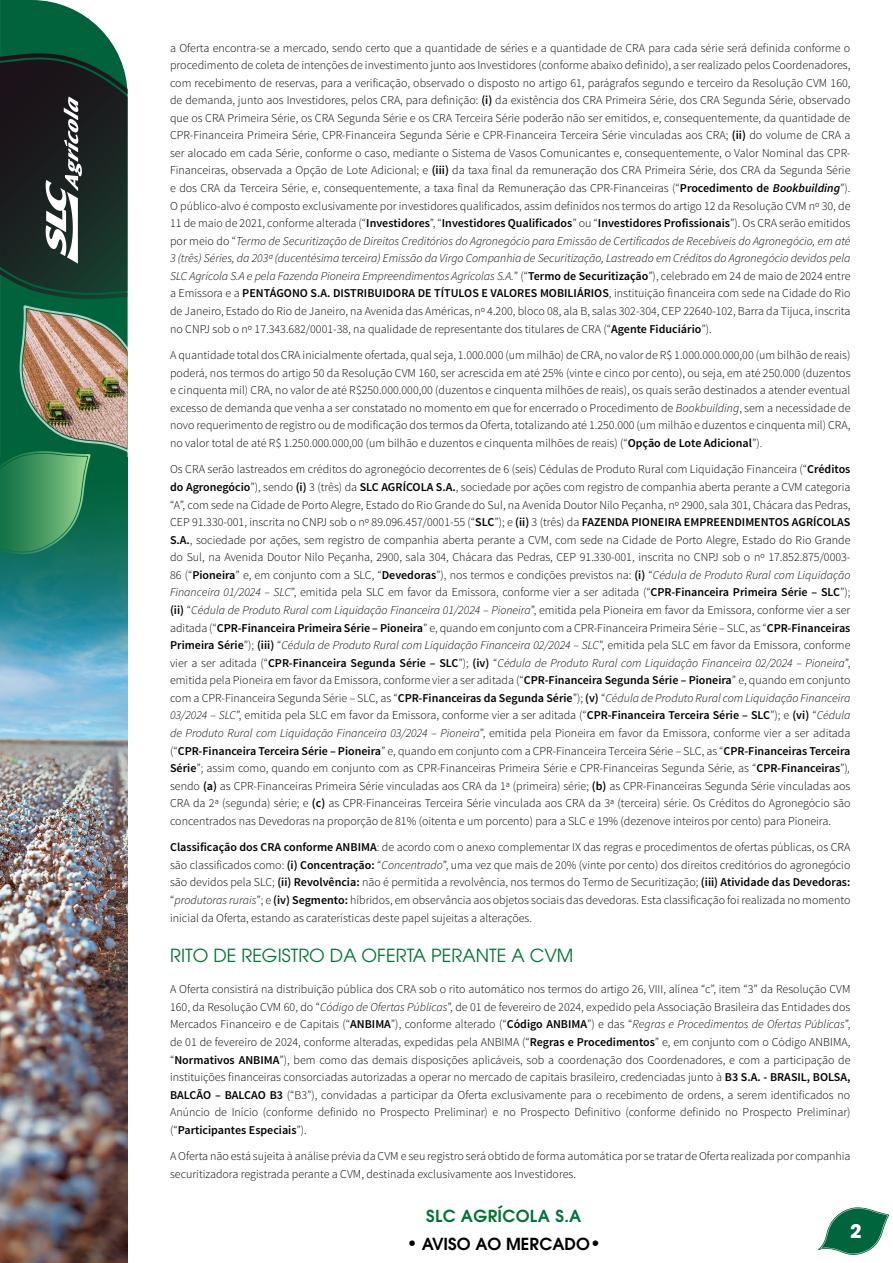
<style>
.page{position:relative;width:893px;height:1263px;background:#fff}
.page>*{position:absolute;margin:0;border:0;box-sizing:border-box;transform-origin:0 0}
.t1{font:700 18.75px "ITC Avant Garde Pro";color:#fff}
.TITULO_ITENS{font:18px "ITC Avant Garde Pro";color:#007434}
.t2{font:600 16.5px "ITC Avant Garde Pro";color:#000}
.t3{font:600 16.5px "ITC Avant Garde Pro";letter-spacing:.02em;color:#007434}
.t4{font:300 12px/17.5px "Source Sans Pro";color:#000;text-align:justify}
.s1{font-weight:600}
.s2{font-weight:600;font-style:italic}
.s3{font-style:italic}
.s4{font-size:18px}
</style>
<div class="page">
<svg style="left:0;top:0;width:117px;height:52px;fill:#00633c"></svg>
<img style="left:0;top:670px;width:128px;height:593px">
<svg style="left:0;top:557px;width:128px;height:113px;background:#328c9a"></svg>
<svg style="left:0;top:52px;width:128px;height:505px;background:#3c5c47"></svg>
<svg style="left:817px;top:1207px;width:72px;height:48px"></svg>
<p class="t4" style="left:170px;top:39px;width:682px">a Oferta encontra-se a mercado, sendo certo que a quantidade de séries e a quantidade de CRA para cada série será definida conforme o procedimento de coleta de intenções de investimento junto aos Investidores (conforme abaixo definido), a ser realizado pelos Coordenadores, com recebimento de reservas, para a verificação, observado o disposto no artigo 61, parágrafos segundo e terceiro da Resolução CVM 160, de demanda, junto aos Investidores, pelos CRA, para definição: <span class="s1">(i)</span> da existência dos CRA Primeira Série, dos CRA Segunda Série, observado que os CRA Primeira Série, os CRA Segunda Série e os CRA Terceira Série poderão não ser emitidos, e, consequentemente, da quantidade de CPR-Financeira Primeira Série, CPR-Financeira Segunda Série e CPR-Financeira Terceira Série vinculadas aos CRA; <span class="s1">(ii)</span> do volume de CRA a ser alocado em cada Série, conforme o caso, mediante o Sistema de Vasos Comunicantes e, consequentemente, o Valor Nominal das CPR-Financeiras, observada a Opção de Lote Adicional; e <span class="s1">(iii)</span> da taxa final da remuneração dos CRA Primeira Série, dos CRA da Segunda Série e dos CRA da Terceira Série, e, consequentemente, a taxa final da Remuneração das CPR-Financeiras (“<span class="s1">Procedimento de</span> <span class="s2">Bookbuilding</span>”).<br>O público-alvo é composto exclusivamente por investidores qualificados, assim definidos nos termos do artigo 12 da Resolução CVM nº 30, de 11 de maio de 2021, conforme alterada (“<span class="s1">Investidores</span>”, “<span class="s1">Investidores Qualificados</span>” ou “<span class="s1">Investidores Profissionais</span>”). Os CRA serão emitidos por meio do “<span class="s3">Termo de Securitização de Direitos Creditórios do Agronegócio para Emissão de Certificados de Recebíveis do Agronegócio, em até 3 (três) Séries, da 203ª (ducentésima terceira) Emissão da Virgo Companhia de Securitização, Lastreado em Créditos do Agronegócio devidos pela SLC Agrícola S.A e pela Fazenda Pioneira Empreendimentos Agrícolas S.A.</span>” (“<span class="s1">Termo de Securitização</span>”), celebrado em 24 de maio de 2024 entre a Emissora e a <span class="s1">PENTÁGONO S.A. DISTRIBUIDORA DE TÍTULOS E VALORES MOBILIÁRIOS</span>, instituição financeira com sede na Cidade do Rio de Janeiro, Estado do Rio de Janeiro, na Avenida das Américas, nº 4.200, bloco 08, ala B, salas 302-304, CEP 22640-102, Barra da Tijuca, inscrita no CNPJ sob o nº 17.343.682/0001-38, na qualidade de representante dos titulares de CRA (“<span class="s1">Agente Fiduciário</span>”).</p>
<p class="t4" style="left:170px;top:346px;width:682px">A quantidade total dos CRA inicialmente ofertada, qual seja, 1.000.000 (um milhão) de CRA, no valor de R$ 1.000.000.000,00 (um bilhão de reais) poderá, nos termos do artigo 50 da Resolução CVM 160, ser acrescida em até 25% (vinte e cinco por cento), ou seja, em até 250.000 (duzentos e cinquenta mil) CRA, no valor de até R$250.000.000,00 (duzentos e cinquenta milhões de reais), os quais serão destinados a atender eventual excesso de demanda que venha a ser constatado no momento em que for encerrado o Procedimento de <span class="s3">Bookbuilding</span>, sem a necessidade de novo requerimento de registro ou de modificação dos termos da Oferta, totalizando até 1.250.000 (um milhão e duzentos e cinquenta mil) CRA, no valor total de até R$ 1.250.000.000,00 (um bilhão e duzentos e cinquenta milhões de reais) (“<span class="s1">Opção de Lote Adicional</span>”).</p>
<p class="t4" style="left:170px;top:461px;width:682px">Os CRA serão lastreados em créditos do agronegócio decorrentes de 6 (seis) Cédulas de Produto Rural com Liquidação Financeira (“<span class="s1">Créditos do Agronegócio</span>”), sendo <span class="s1">(i)</span> 3 (três) da <span class="s1">SLC AGRÍCOLA S.A.</span>, sociedade por ações com registro de companhia aberta perante a CVM categoria “A”, com sede na Cidade de Porto Alegre, Estado do Rio Grande do Sul, na Avenida Doutor Nilo Peçanha, nº 2900, sala 301, Chácara das Pedras, CEP 91.330-001, inscrita no CNPJ sob o nº 89.096.457/0001-55 (“<span class="s1">SLC</span>”); e <span class="s1">(ii)</span> 3 (três) da <span class="s1">FAZENDA PIONEIRA EMPREENDIMENTOS AGRÍCOLAS S.A.</span>, sociedade por ações, sem registro de companhia aberta perante a CVM, com sede na Cidade de Porto Alegre, Estado do Rio Grande do Sul, na Avenida Doutor Nilo Peçanha, 2900, sala 304, Chácara das Pedras, CEP 91.330-001, inscrita no CNPJ sob o nº 17.852.875/0003- 86 (“<span class="s1">Pioneira</span>” e, em conjunto com a SLC, “<span class="s1">Devedoras</span>”), nos termos e condições previstos na: <span class="s1">(i)</span> “<span class="s3">Cédula de Produto Rural com Liquidação Financeira 01/2024 – SLC</span>”, emitida pela SLC em favor da Emissora, conforme vier a ser aditada (“<span class="s1">CPR-Financeira Primeira Série – SLC</span>”); <span class="s1">(ii)</span> “<span class="s3">Cédula de Produto Rural com Liquidação Financeira 01/2024 – Pioneira</span>”, emitida pela Pioneira em favor da Emissora, conforme vier a ser aditada (“<span class="s1">CPR-Financeira Primeira Série – Pioneira</span>” e, quando em conjunto com a CPR-Financeira Primeira Série – SLC, as “<span class="s1">CPR-Financeiras Primeira Série</span>”); <span class="s1">(iii)</span> “<span class="s3">Cédula de Produto Rural com Liquidação Financeira 02/2024 – SLC</span>”, emitida pela SLC em favor da Emissora, conforme vier a ser aditada (“<span class="s1">CPR-Financeira Segunda Série – SLC</span>”); <span class="s1">(iv)</span> “<span class="s3">Cédula de Produto Rural com Liquidação Financeira 02/2024 – Pioneira</span>”, emitida pela Pioneira em favor da Emissora, conforme vier a ser aditada (“<span class="s1">CPR-Financeira Segunda Série – Pioneira</span>” e, quando em conjunto com a CPR-Financeira Segunda Série – SLC, as “<span class="s1">CPR-Financeiras da Segunda Série</span>”); <span class="s1">(v)</span> “<span class="s3">Cédula de Produto Rural com Liquidação Financeira 03/2024 – SLC</span>”, emitida pela SLC em favor da Emissora, conforme vier a ser aditada (“<span class="s1">CPR-Financeira Terceira Série – SLC</span>”); e <span class="s1">(vi)</span> “<span class="s3">Cédula de Produto Rural com Liquidação Financeira 03/2024 – Pioneira</span>”, emitida pela Pioneira em favor da Emissora, conforme vier a ser aditada (“<span class="s1">CPR-Financeira Terceira Série – Pioneira</span>” e, quando em conjunto com a CPR-Financeira Terceira Série – SLC, as “<span class="s1">CPR-Financeiras Terceira Série</span>”; assim como, quando em conjunto com as CPR-Financeiras Primeira Série e CPR-Financeiras Segunda Série, as “<span class="s1">CPR-Financeiras</span>”)<span class="s3">, </span>sendo <span class="s1">(a)</span> as CPR-Financeiras Primeira Série vinculadas aos CRA da 1ª (primeira) série; <span class="s1">(b)</span> as CPR-Financeiras Segunda Série vinculadas aos CRA da 2ª (segunda) série; e <span class="s1">(c)</span> as CPR-Financeiras Terceira Série vinculada aos CRA da 3ª (terceira) série. Os Créditos do Agronegócio são concentrados nas Devedoras na proporção de 81% (oitenta e um porcento) para a SLC e 19% (dezenove inteiros por cento) para Pioneira.</p>
<p class="t4" style="left:170px;top:839px;width:682px"><span class="s1">Classificação dos CRA conforme ANBIMA</span>: de acordo com o anexo complementar IX das regras e procedimentos de ofertas públicas, os CRA são classificados como: <span class="s1">(i) Concentração:</span> “<span class="s3">Concentrado</span>”, uma vez que mais de 20% (vinte por cento) dos direitos creditórios do agronegócio são devidos pela SLC; <span class="s1">(ii) Revolvência:</span> não é permitida a revolvência, nos termos do Termo de Securitização; <span class="s1">(iii) Atividade das Devedoras: </span>“<span class="s3">produtoras rurais</span>”; e <span class="s1">(iv) Segmento:</span> híbridos, em observância aos objetos sociais das devedoras. Esta classificação foi realizada no momento inicial da Oferta, estando as caraterísticas deste papel sujeitas a alterações.</p>
<p class="TITULO_ITENS" style="left:170px;top:944px;width:405px">RITO DE REGISTRO DA OFERTA PERANTE A CVM</p>
<p class="t4" style="left:170px;top:980px;width:682px">A Oferta consistirá na distribuição pública dos CRA sob o rito automático nos termos do artigo 26, VIII, alínea “c”, item “3” da Resolução CVM 160, da Resolução CVM 60, do “<span class="s3">Código de Ofertas Públicas</span>”, de 01 de fevereiro de 2024, expedido pela Associação Brasileira das Entidades dos Mercados Financeiro e de Capitais (“<span class="s1">ANBIMA</span>”), conforme alterado (“<span class="s1">Código ANBIMA</span>”) e das “<span class="s3">Regras e Procedimentos de Ofertas Públicas</span>”, de 01 de fevereiro de 2024, conforme alteradas, expedidas pela ANBIMA (“<span class="s1">Regras e Procedimentos</span>” e, em conjunto com o Código ANBIMA, “<span class="s1">Normativos ANBIMA</span>”), bem como das demais disposições aplicáveis, sob a coordenação dos Coordenadores, e com a participação de instituições financeiras consorciadas autorizadas a operar no mercado de capitais brasileiro, credenciadas junto à <span class="s1">B3 S.A. - BRASIL, BOLSA, BALCÃO – BALCAO B3</span> (“B3”), convidadas a participar da Oferta exclusivamente para o recebimento de ordens, a serem identificados no Anúncio de Início (conforme definido no Prospecto Preliminar) e no Prospecto Definitivo (conforme definido no Prospecto Preliminar) (“<span class="s1">Participantes Especiais</span>”).</p>
<p class="t4" style="left:170px;top:1148px;width:682px">A Oferta não está sujeita à análise prévia da CVM e seu registro será obtido de forma automática por se tratar de Oferta realizada por companhia securitizadora registrada perante a CVM, destinada exclusivamente aos Investidores.</p>
<h3 class="t3" style="left:426px;top:1205px;width:157px">SLC AGRÍCOLA S.A</h3>
<h3 class="t2" style="left:407px;top:1233px;width:195px"><span class="s4">•</span> AVISO AO MERCADO<span class="s4">•</span></h3>
<h1 class="t1" style="left:850px;top:1218px;width:13px">2</h1>
</div>
